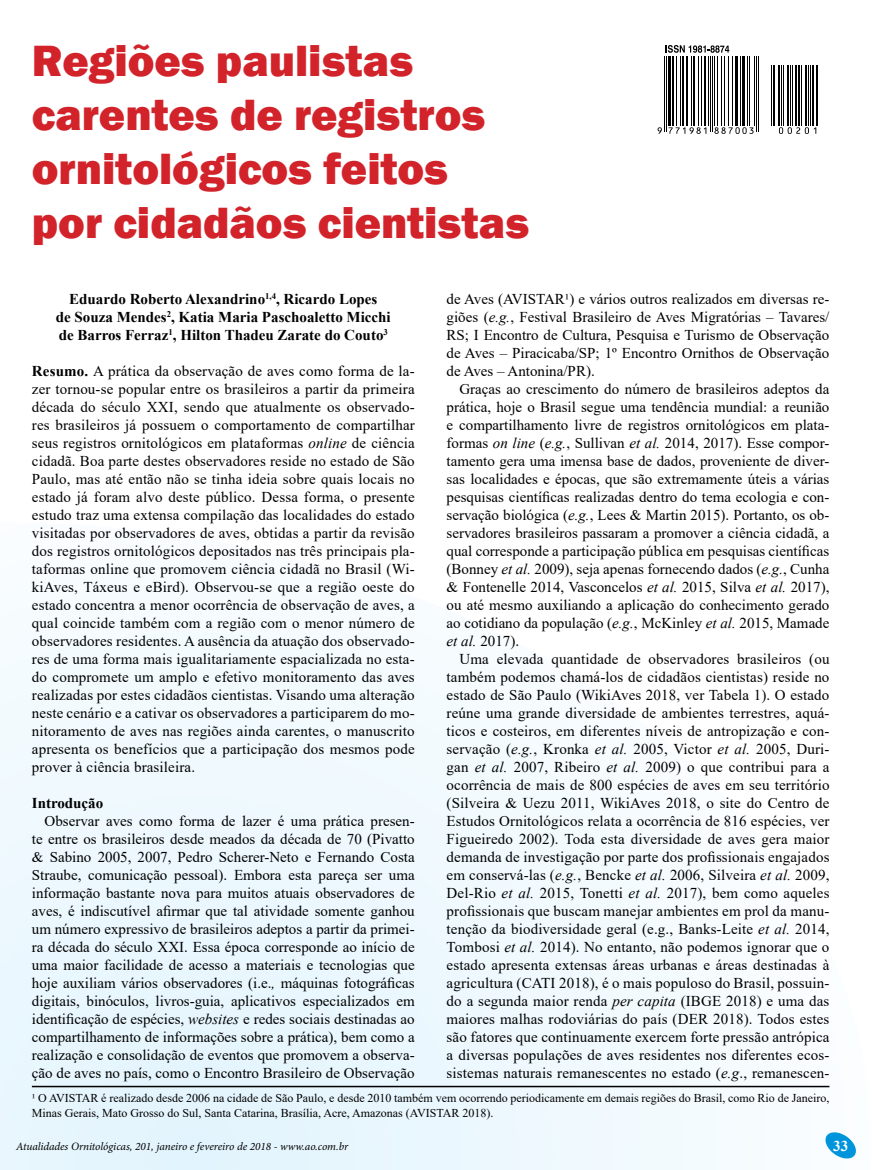
<style>
.page{position:relative;width:872px;height:1170px;background:#fff}
.page>*{position:absolute;margin:0;border:0;box-sizing:border-box;transform-origin:0 0}
.t1{font:800 45px/54px "Franklin Gothic";color:#d2232a}
.t2{font:15px/18px "Times New Roman";color:#000;text-align:justify}
.t3{font:700 15px/18px "Times New Roman";color:#000;text-align:center}
.t4{font:700 15px "Times New Roman";color:#fff}
.t5{font:12px/14.4px "Times New Roman";color:#000}
.t6{font:italic 11.25px "Minion Pro";letter-spacing:-.005em;color:#000}
.s1{font-weight:700}
.s2{font-style:italic}
</style>
<div class="page">
<svg style="left:0;top:632px;width:830px;height:537px"></svg>
<svg style="left:823px;top:1130px;width:33px;height:29px"></svg>
<svg style="left:665px;top:45px;width:64px;height:8px"></svg>
<hr style="left:664px;top:56px;width:1px;height:76px;background:#000">
<hr style="left:666px;top:56px;width:1px;height:76px;background:#000">
<hr style="left:668px;top:56px;width:3px;height:70px;background:#000">
<hr style="left:672px;top:56px;width:2px;height:70px;background:#000">
<hr style="left:676px;top:56px;width:1px;height:70px;background:#000">
<hr style="left:680px;top:56px;width:1px;height:70px;background:#000">
<hr style="left:682px;top:56px;width:2px;height:70px;background:#000">
<hr style="left:686px;top:56px;width:2px;height:70px;background:#000">
<hr style="left:691px;top:56px;width:1px;height:70px;background:#000">
<hr style="left:693px;top:56px;width:2px;height:70px;background:#000">
<hr style="left:698px;top:56px;width:1px;height:70px;background:#000">
<hr style="left:701px;top:56px;width:1px;height:70px;background:#000">
<hr style="left:704px;top:56px;width:2px;height:70px;background:#000">
<hr style="left:708px;top:56px;width:1px;height:70px;background:#000">
<hr style="left:710px;top:56px;width:1px;height:76px;background:#000">
<hr style="left:712px;top:56px;width:1px;height:76px;background:#000">
<hr style="left:714px;top:56px;width:1px;height:70px;background:#000">
<hr style="left:717px;top:56px;width:1px;height:70px;background:#000">
<hr style="left:721px;top:56px;width:1px;height:70px;background:#000">
<hr style="left:724px;top:56px;width:1px;height:70px;background:#000">
<hr style="left:728px;top:56px;width:1px;height:70px;background:#000">
<hr style="left:732px;top:56px;width:1px;height:70px;background:#000">
<hr style="left:735px;top:56px;width:3px;height:70px;background:#000">
<hr style="left:740px;top:56px;width:1px;height:70px;background:#000">
<hr style="left:742px;top:56px;width:3px;height:70px;background:#000">
<hr style="left:747px;top:56px;width:1px;height:70px;background:#000">
<hr style="left:749px;top:56px;width:1px;height:70px;background:#000">
<hr style="left:754px;top:56px;width:1px;height:70px;background:#000">
<hr style="left:756px;top:56px;width:1px;height:76px;background:#000">
<hr style="left:758px;top:56px;width:1px;height:76px;background:#000">
<hr style="left:771px;top:65px;width:1px;height:61px;background:#000">
<hr style="left:773px;top:65px;width:2px;height:61px;background:#000">
<hr style="left:778px;top:65px;width:2px;height:61px;background:#000">
<hr style="left:781px;top:65px;width:1px;height:61px;background:#000">
<hr style="left:783px;top:65px;width:1px;height:61px;background:#000">
<hr style="left:787px;top:65px;width:2px;height:61px;background:#000">
<hr style="left:790px;top:65px;width:1px;height:61px;background:#000">
<hr style="left:792px;top:65px;width:1px;height:61px;background:#000">
<hr style="left:795px;top:65px;width:1px;height:61px;background:#000">
<hr style="left:798px;top:65px;width:1px;height:61px;background:#000">
<hr style="left:801px;top:65px;width:1px;height:61px;background:#000">
<hr style="left:805px;top:65px;width:2px;height:61px;background:#000">
<hr style="left:808px;top:65px;width:1px;height:61px;background:#000">
<hr style="left:810px;top:65px;width:1px;height:61px;background:#000">
<hr style="left:812px;top:65px;width:1px;height:61px;background:#000">
<hr style="left:816px;top:65px;width:1px;height:61px;background:#000">
<svg style="left:657px;top:127px;width:5px;height:7px"></svg>
<svg style="left:668px;top:127px;width:38px;height:7px"></svg>
<svg style="left:714px;top:127px;width:39px;height:7px"></svg>
<svg style="left:779px;top:127px;width:37px;height:7px"></svg>
<hr style="left:32px;top:1085px;width:797px;height:2px;background:#000">
<h1 class="t1" style="left:32px;top:34px;width:499px">Regiões paulistas carentes de registros ornitológicos feitos por cidadãos cientistas</h1>
<p class="t3" style="left:56px;top:289px;width:336px">Eduardo Roberto Alexandrino<sup>1,4</sup>, Ricardo Lopes<br>de Souza Mendes<sup>2</sup>, Katia Maria Paschoaletto Micchi de Barros Ferraz<sup>1</sup>, Hilton Thadeu Zarate do Couto<sup>3</sup></p>
<p class="t2" style="left:32px;top:361px;width:384px"><span class="s1">Resumo.</span> A prática da observação de aves como forma de la&shy;zer tornou-se popular entre os brasileiros a partir da primeira década do século XXI, sendo que atualmente os observado&shy;res brasileiros já possuem o comportamento de compartilhar seus registros ornitológicos em plataformas <span class="s2">online</span> de ciência cidadã. Boa parte destes observadores reside no estado de São Paulo, mas até então não se tinha ideia sobre quais locais no estado já foram alvo deste público. Dessa forma, o presente estudo traz uma extensa compilação das localidades do estado visitadas por observadores de aves, obtidas a partir da revisão dos registros ornitológicos depositados nas três principais pla&shy;taformas online que promovem ciência cidadã no Brasil (Wi&shy;kiAves, Táxeus e eBird). Observou-se que a região oeste do estado concentra a menor ocorrência de observação de aves, a qual coincide também com a região com o menor número de observadores residentes. A ausência da atuação dos observado&shy;res de uma forma mais igualitariamente espacializada no esta&shy;do compromete um amplo e efetivo monitoramento das aves realizadas por estes cidadãos cientistas. Visando uma alteração neste cenário e a cativar os observadores a participarem do mo&shy;nitoramento de aves nas regiões ainda carentes, o manuscrito apresenta os benefícios que a participação dos mesmos pode prover à ciência brasileira.</p>
<p class="t3" style="left:32px;top:793px;width:73px">Introdução</p>
<p class="t2" style="left:32px;top:811px;width:384px;text-indent:13px">Observar aves como forma de lazer é uma prática presen&shy;te entre os brasileiros desde meados da década de 70 (Pivatto &amp; Sabino 2005, 2007, Pedro Scherer-Neto e Fernando Costa Straube, comunicação pessoal). Embora esta pareça ser uma informação bastante nova para muitos atuais observadores de aves, é indiscutível afirmar que tal atividade somente ganhou um número expressivo de brasileiros adeptos a partir da primei&shy;ra década do século XXI. Essa época corresponde ao início de uma maior facilidade de acesso a materiais e tecnologias que hoje auxiliam vários observadores (i.e.<span class="s2">,</span> máquinas fotográficas digitais, binóculos, livros-guia, aplicativos especializados em identificação de espécies, <span class="s2">websites</span> e redes sociais destinadas ao compartilhamento de informações sobre a prática), bem como a realização e consolidação de eventos que promovem a observa&shy;ção de aves no país, como o Encontro Brasileiro de Observação</p>
<p class="t2" style="left:446px;top:289px;width:384px">de Aves (AVISTAR¹) e vários outros realizados em diversas re&shy;giões (<span class="s2">e.g.</span>, Festival Brasileiro de Aves Migratórias – Tavares/ RS; I Encontro de Cultura, Pesquisa e Turismo de Observação de Aves – Piracicaba/SP; 1º Encontro Ornithos de Observação de Aves – Antonina/PR).</p>
<p class="t2" style="left:446px;top:379px;width:384px;text-indent:13px">Graças ao crescimento do número de brasileiros adeptos da prática, hoje o Brasil segue uma tendência mundial: a reunião e compartilhamento livre de registros ornitológicos em plata&shy;formas <span class="s2">on line</span> (<span class="s2">e.g.</span>, Sullivan <span class="s2">et al.</span> 2014, 2017). Esse compor&shy;tamento gera uma imensa base de dados, proveniente de diver&shy;sas localidades e épocas, que são extremamente úteis a várias pesquisas científicas realizadas dentro do tema ecologia e con&shy;servação biológica (<span class="s2">e.g.</span>, Lees &amp; Martin 2015). Portanto, os ob&shy;servadores brasileiros passaram a promover a ciência cidadã, a qual corresponde a participação pública em pesquisas científicas (Bonney <span class="s2">et al.</span> 2009), seja apenas fornecendo dados (<span class="s2">e.g.</span>, Cunha &amp; Fontenelle 2014, Vasconcelos <span class="s2">et al.</span> 2015, Silva <span class="s2">et al.</span> 2017), ou até mesmo auxiliando a aplicação do conhecimento gerado ao cotidiano da população (<span class="s2">e.g.</span>, McKinley <span class="s2">et al.</span> 2015, Mamade <span class="s2">et al.</span> 2017).</p>
<p class="t2" style="left:446px;top:649px;width:384px;text-indent:13px">Uma elevada quantidade de observadores brasileiros (ou também podemos chamá-los de cidadãos cientistas) reside no estado de São Paulo (WikiAves 2018, ver Tabela 1). O estado reúne uma grande diversidade de ambientes terrestres, aquá&shy;ticos e costeiros, em diferentes níveis de antropização e con&shy;servação (<span class="s2">e.g.</span>, Kronka <span class="s2">et al.</span> 2005, Victor <span class="s2">et al.</span> 2005, Duri&shy;gan <span class="s2">et al.</span> 2007, Ribeiro <span class="s2">et al.</span> 2009) o que contribui para a ocorrência de mais de 800 espécies de aves em seu território (Silveira &amp; Uezu 2011, WikiAves 2018, o site do Centro de Estudos Ornitológicos relata a ocorrência de 816 espécies, ver Figueiredo 2002). Toda esta diversidade de aves gera maior demanda de investigação por parte dos profissionais engajados em conservá-las (<span class="s2">e.g.</span>, Bencke <span class="s2">et al.</span> 2006, Silveira <span class="s2">et al.</span> 2009, Del-Rio <span class="s2">et al.</span> 2015, Tonetti <span class="s2">et al.</span> 2017), bem como aqueles profissionais que buscam manejar ambientes em prol da manu&shy;tenção da biodiversidade geral (e.g., Banks-Leite <span class="s2">et al.</span> 2014, Tombosi <span class="s2">et al.</span> 2014). No entanto, não podemos ignorar que o estado apresenta extensas áreas urbanas e áreas destinadas à agricultura (CATI 2018), é o mais populoso do Brasil, possuin&shy;do a segunda maior renda <span class="s2">per capita</span> (IBGE 2018) e uma das maiores malhas rodoviárias do país (DER 2018). Todos estes são fatores que continuamente exercem forte pressão antrópica a diversas populações de aves residentes nos diferentes ecos&shy;sistemas naturais remanescentes no estado (<span class="s2">e.g</span>., remanescen-</p>
<p class="t5" style="left:32px;top:1090px;width:799px">¹ O AVISTAR é realizado desde 2006 na cidade de São Paulo, e desde 2010 também vem ocorrendo periodicamente em demais regiões do Brasil, como Rio de Janeiro,<br>Minas Gerais, Mato Grosso do Sul, Santa Catarina, Brasília, Acre, Amazonas (AVISTAR 2018).</p>
<p class="t6" style="left:16px;top:1138px;width:334px">Atualidades Ornitológicas, 201, janeiro e fevereiro de 2018 - www.ao.com.br</p>
<p class="t4" style="left:833px;top:1134px;width:16px">33</p>
</div>
